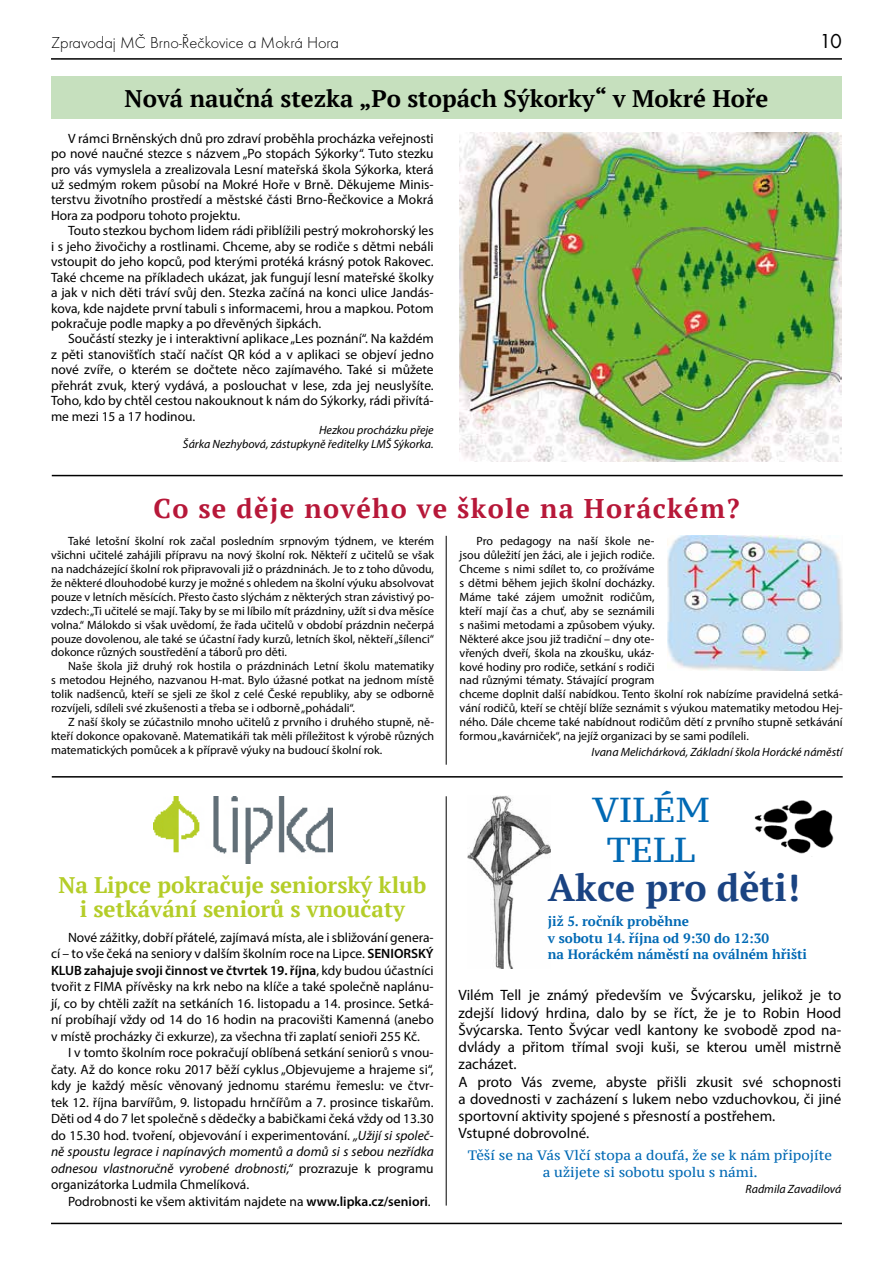
<style>
.page{position:relative;width:893px;height:1263px;background:#fff}
.page>*{position:absolute;margin:0;border:0;box-sizing:border-box;transform-origin:0 0}
.t1{font:700 37.5px "PT Serif";color:#1a4382}
.t2{font:34.5px/40.2px "PT Serif Caption";color:#0069b4;text-align:center}
.t3{font:700 27px "PT Serif";letter-spacing:.05em;color:#b71839}
.t4{font:700 24px "PT Serif";color:#000}
.t5{font:700 22.5px/24px "PT Serif";color:#b4cd28;text-align:center}
.t6{font:21px "Futura TOT";color:#000}
.t7{font:16.5px "Futura TOT Ligh";color:#000}
.t8{font:15px/17.2px "Myriad Pro";color:#000}
.t9{font:13.5px/15.5px "Myriad Pro";color:#000;text-align:justify}
.t10{font:700 13.5px/16.5px "PT Serif";color:#0069b4}
.t11{font:13.5px/17.2px "PT Serif Caption";color:#0069b4;text-align:center}
.t12{font:12px/14px "Myriad Pro";color:#000;text-align:justify}
.t13{font:italic 12px/13.5px "Myriad Pro";color:#000;text-align:right}
.s1{font-weight:600}
.s2{font-style:italic}
</style>
<div class="page">
<hr style="left:51px;top:58px;width:791px;height:2px;background:#000">
<hr style="left:51px;top:1223px;width:791px;height:1px;background:#000">
<hr style="left:446px;top:536px;width:1px;height:229px;background:#000">
<hr style="left:446px;top:796px;width:1px;height:409px;background:#000">
<div style="left:51px;top:77px;width:791px;height:42px;background:#c6e0be"></div>
<img style="left:460px;top:132px;width:381px;height:329px">
<img style="left:667px;top:536px;width:176px;height:134px">
<hr style="left:52px;top:475px;width:791px;height:1px;background:#000">
<hr style="left:52px;top:776px;width:791px;height:1px;background:#000">
<img style="left:468px;top:795px;width:83px;height:173px">
<img style="left:754px;top:800px;width:80px;height:54px">
<img style="left:153px;top:796px;width:180px;height:67px">
<p class="t7" style="left:51px;top:33px;width:289px">Zpravodaj MČ Brno-Řečkovice a Mokrá Hora</p>
<h3 class="t6" style="left:819px;top:28px;width:24px">10</h3>
<h3 class="t4" style="left:125px;top:83px;width:645px">Nová naučná stezka „Po stopách Sýkorky“ v Mokré Hoře</h3>
<p class="t9" style="left:51px;top:130px;width:384px;text-indent:17px">V rámci Brněnských dnů pro zdraví proběhla procházka veřejnosti po nové naučné stezce s názvem „Po stopách Sýkorky“. Tuto stezku pro vás vymyslela a zrealizovala Lesní mateřská škola Sýkorka, která už sedmým rokem působí na Mokré Hoře v Brně. Děkujeme Minis&shy;terstvu životního prostředí a městské části Brno-Řečkovice a Mokrá Hora za podporu tohoto projektu.</p>
<p class="t9" style="left:51px;top:223px;width:384px;text-indent:17px">Touto stezkou bychom lidem rádi přiblížili pestrý mokrohorský les i s jeho živočichy a rostlinami. Chceme, aby se rodiče s dětmi nebáli vstoupit do jeho kopců, pod kterými protéká krásný potok Rakovec.<br>Také chceme na příkladech ukázat, jak fungují lesní mateřské školky a jak v nich děti tráví svůj den. Stezka začíná na konci ulice Jandás&shy;kova, kde najdete první tabuli s informacemi, hrou a mapkou. Potom pokračuje podle mapky a po dřevěných šipkách.</p>
<p class="t9" style="left:51px;top:331px;width:384px;text-indent:17px">Součástí stezky je i interaktivní aplikace „Les poznání“. Na každém z pěti stanovišťích stačí načíst QR kód a v aplikaci se objeví jedno nové zvíře, o kterém se dočtete něco zajímavého. Také si můžete přehrát zvuk, který vydává, a poslouchat v lese, zda jej neuslyšíte.<br>Toho, kdo by chtěl cestou nakouknout k nám do Sýkorky, rádi přivítá&shy;me mezi 15 a 17 hodinou.</p>
<p class="t13" style="left:183px;top:423px;width:252px">Hezkou procházku přeje<br>Šárka Nezhybová, zástupkyně ředitelky LMŠ Sýkorka.</p>
<h3 class="t3" style="left:153px;top:491px;width:588px">Co se děje nového ve škole na Horáckém?</h3>
<p class="t12" style="left:51px;top:534px;width:385px;text-indent:17px">Také letošní školní rok začal posledním srpnovým týdnem, ve kterém všichni učitelé zahájili přípravu na nový školní rok. Někteří z učitelů se však na nadcházející školní rok připravovali již o prázdninách. Je to z toho důvodu, že některé dlouhodobé kurzy je možné s ohledem na školní výuku absolvovat pouze v letních měsících. Přesto často slýchám z některých stran závistivý po&shy;vzdech: „Ti učitelé se mají. Taky by se mi líbilo mít prázdniny, užít si dva měsíce volna.“ Málokdo si však uvědomí, že řada učitelů v období prázdnin nečerpá pouze dovolenou, ale také se účastní řady kurzů, letních škol, někteří „šílenci“ dokonce různých soustředění a táborů pro děti.</p>
<p class="t12" style="left:51px;top:659px;width:385px;text-indent:17px">Naše škola již druhý rok hostila o prázdninách Letní školu matematiky s metodou Hejného, nazvanou H-mat. Bylo úžasné potkat na jednom místě tolik nadšenců, kteří se sjeli ze škol z celé České republiky, aby se odborně rozvíjeli, sdíleli své zkušenosti a třeba se i odborně „pohádali“.</p>
<p class="t12" style="left:51px;top:715px;width:385px;text-indent:17px">Z naší školy se zúčastnilo mnoho učitelů z prvního i druhého stupně, ně&shy;kteří dokonce opakovaně. Matematikáři tak měli příležitost k výrobě různých matematických pomůcek a k přípravě výuky na budoucí školní rok.</p>
<h3 class="t5" style="left:58px;top:872px;width:369px">Na Lipce pokračuje seniorský klub i setkávání seniorů s vnoučaty</h3>
<p class="t9" style="left:51px;top:928px;width:384px;line-height:16.5px;text-indent:17px">Nové zážitky, dobří přátelé, zajímavá místa, ale i sbližování genera&shy;cí – to vše čeká na seniory v dalším školním roce na Lipce. <span class="s1">SENIORSKÝ KLUB zahajuje svoji činnost ve čtvrtek 19. října</span>, kdy budou účastníci tvořit z FIMA přívěsky na krk nebo na klíče a také společně naplánu&shy;jí, co by chtěli zažít na setkáních 16. listopadu a 14. prosince. Setká&shy;ní probíhají vždy od 14 do 16 hodin na pracovišti Kamenná (anebo v místě procházky či exkurze), za všechna tři zaplatí senioři 255 Kč.</p>
<p class="t9" style="left:51px;top:1044px;width:384px;line-height:16.5px;text-indent:17px">I v tomto školním roce pokračují oblíbená setkání seniorů s vnou&shy;čaty. Až do konce roku 2017 běží cyklus „Objevujeme a hrajeme si“, kdy je každý měsíc věnovaný jednomu starému řemeslu: ve čtvr&shy;tek 12. října barvířům, 9. listopadu hrnčířům a 7. prosince tiskařům.<br>Děti od 4 do 7 let společně s dědečky a babičkami čeká vždy od 13.30 do 15.30 hod. tvoření, objevování i experimentování. <span class="s2">„Užijí si společ&shy;ně spoustu legrace i napínavých momentů a domů si s sebou nezřídka odnesou vlastnoručně vyrobené drobnosti,“</span> prozrazuje k programu organizátorka Ludmila Chmelíková.</p>
<p class="t9" style="left:68px;top:1193px;width:364px">Podrobnosti ke všem aktivitám najdete na <span class="s1">www.lipka.cz/seniori</span>.</p>
<p class="t12" style="left:460px;top:534px;width:385px;text-align:left;text-indent:17px">Pro pedagogy na naší škole ne-<br>jsou důležití jen žáci, ale i jejich rodiče.<br>Chceme s nimi sdílet to, co prožíváme<br>s dětmi během jejich školní docházky.<br>Máme také zájem umožnit rodičům,<br>kteří mají čas a chuť, aby se seznámili<br>s našimi metodami a způsobem výuky.<br>Některé akce jsou již tradiční – dny ote-<br>vřených dveří, škola na zkoušku, ukáz-<br>kové hodiny pro rodiče, setkání s rodiči<br>nad různými tématy. Stávající program<br>chceme doplnit další nabídkou. Tento školní rok nabízíme pravidelná setká&shy;vání rodičů, kteří se chtějí blíže seznámit s výukou matematiky metodou Hej&shy;ného. Dále chceme také nabídnout rodičům dětí z prvního stupně setkávání formou „kavárniček“, na jejíž organizaci by se sami podíleli.</p>
<p class="t13" style="left:592px;top:745px;width:253px">Ivana Melichárková, Základní škola Horácké náměstí</p>
<h2 class="t2" style="left:592px;top:789px;width:119px">VILÉM<br>TELL</h2>
<h1 class="t1" style="left:548px;top:863px;width:253px">Akce pro děti!</h1>
<p class="t10" style="left:548px;top:913px;width:261px">již 5. ročník proběhne<br>v sobotu 14. října od 9:30 do 12:30<br>na Horáckém náměstí na oválném hřišti</p>
<p class="t8" style="left:459px;top:986px;width:384px">Vilém Tell je známý především ve Švýcarsku, jelikož je to zdejší lidový hrdina, dalo by se říct, že je to Robin Hood Švýcarska. Tento Švýcar vedl kantony ke svobodě zpod na&shy;dvlády a přitom třímal svoji kuši, se kterou uměl mistrně zacházet.<br>A proto Vás zveme, abyste přišli zkusit své schopnosti a dovednosti v zacházení s lukem nebo vzduchovkou, či jiné sportovní aktivity spojené s přesností a postřehem.<br>Vstupné dobrovolné.</p>
<p class="t11" style="left:468px;top:1146px;width:366px">Těší se na Vás Vlčí stopa a doufá, že se k nám připojíte a užijete si sobotu spolu s námi.</p>
<p class="t13" style="left:745px;top:1182px;width:97px">Radmila Zavadilová</p>
</div>
